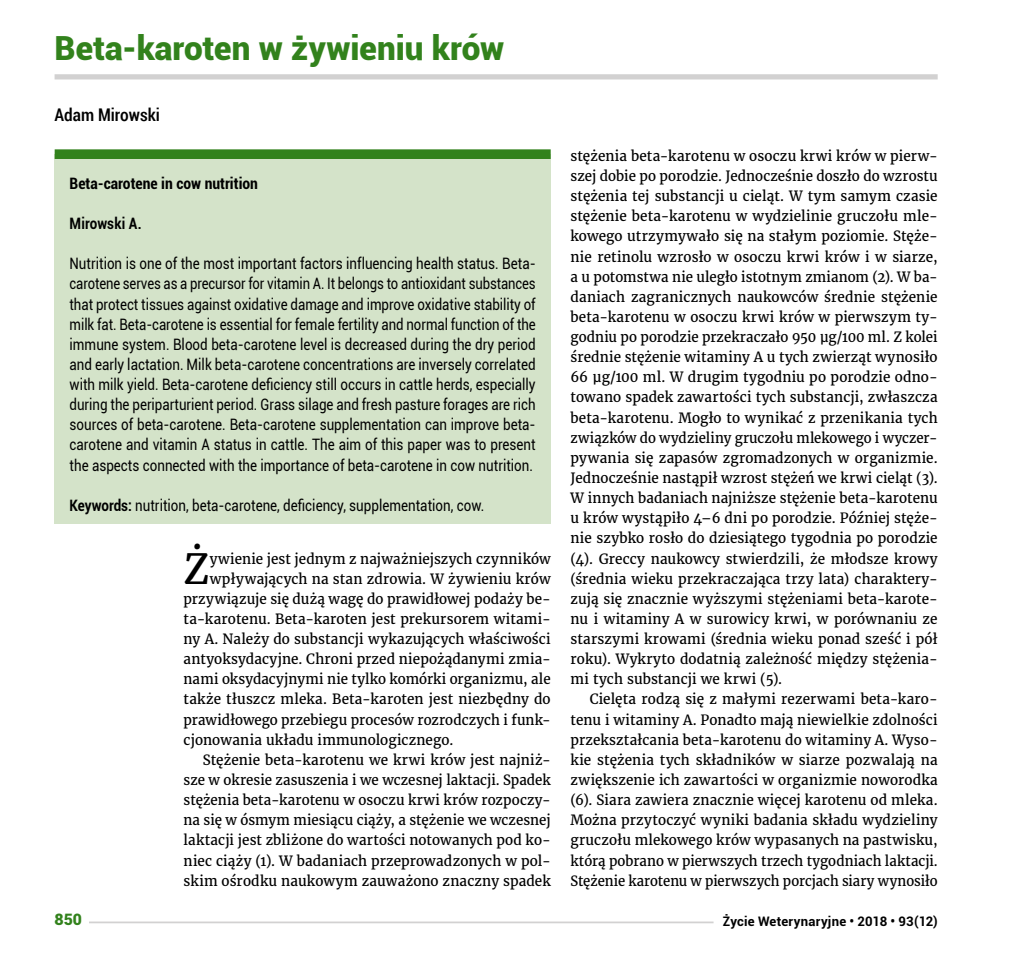
<style>
.page{position:relative;width:1027px;height:977px;background:#fff}
.page>*{position:absolute;margin:0;border:0;box-sizing:border-box;transform-origin:0 0}
.t1{font:41.12px "Merriweather";color:#000}
.t2{font:900 33.25px "Roboto";color:#32821c}
.t3{font:500 condensed 17.5px "Roboto";color:#000}
.t4{font:15.75px/20.1px "Roboto";color:#000;text-align:justify;scale:.85 1}
.t5{font:700 condensed 15.75px "Roboto";color:#000}
.t6{font:700 15.75px "Roboto";letter-spacing:.01em;color:#000;scale:.85 1}
.t7{font:900 15.75px "Roboto";color:#32821c}
.t8{font:14px/20.1px "Merriweather";letter-spacing:.005em;color:#000;text-align:justify}
.t9{font:14px "Merriweather";letter-spacing:.005em;color:#000;scale:.96 1}
.t10{font:700 13.12px "Roboto";letter-spacing:.02em;color:#000}
.s1{font-weight:700}
</style>
<div class="page">
<div style="left:55px;top:74px;width:883px;height:5px;background:#d2d1d1"></div>
<div style="left:55px;top:154px;width:496px;height:369px;background:#d4e3c9"></div>
<div style="left:55px;top:149px;width:496px;height:10px;background:#32821c"></div>
<hr style="left:55px;top:921px;width:658px;height:2px;background:#d2d1d1">
<div style="left:55px;top:913px;width:34px;height:17px;background:#fff"></div>
<h2 class="t2" style="left:55px;top:25px;width:451px">Beta-karoten w żywieniu krów</h2>
<p class="t3" style="left:55px;top:102px;width:107px">Adam Mirowski</p>
<p class="t5" style="left:70px;top:172px;width:190px">Beta-carotene in cow nutrition</p>
<p class="t6" style="left:70px;top:212px;width:86px">Mirowski A.</p>
<p class="t4" style="left:70px;top:253px;width:550px">Nutrition is one of the most important factors influencing health status. Beta&shy;carotene serves as a precursor for vitamin A. It belongs to antioxidant substances that protect tissues against oxidative damage and improve oxidative stability of milk fat. Beta-carotene is essential for female fertility and normal function of the immune system. Blood beta-carotene level is decreased during the dry period and early lactation. Milk beta-carotene concentrations are inversely correlated with milk yield. Beta-carotene deficiency still occurs in cattle herds, especially during the periparturient period. Grass silage and fresh pasture forages are rich sources of beta-carotene. Beta-carotene supplementation can improve beta&shy;carotene and vitamin A status in cattle. The aim of this paper was to present the aspects connected with the importance of beta-carotene in cow nutrition.</p>
<p class="t4" style="left:70px;top:494px;width:489px"><span class="s1">Keywords:</span> nutrition, beta-carotene, deficiency, supplementation, cow.</p>
<h1 class="t1" style="left:184px;top:543px;width:28px">Ż</h1>
<p class="t9" style="left:210px;top:550px;width:357px">ywienie jest jednym z najważniejszych czynników</p>
<p class="t8" style="left:210px;top:568px;width:342px">wpływających na stan zdrowia. W żywieniu krów</p>
<p class="t9" style="left:184px;top:590px;width:384px">przywiązuje się dużą wagę do prawidłowej podaży be-</p>
<p class="t8" style="left:184px;top:609px;width:369px">ta-karotenu. Beta-karoten jest prekursorem witami-</p>
<p class="t8" style="left:184px;top:629px;width:369px">ny A. Należy do substancji wykazujących właściwości</p>
<p class="t8" style="left:184px;top:649px;width:369px">antyoksydacyjne. Chroni przed niepożądanymi zmia-</p>
<p class="t9" style="left:184px;top:670px;width:384px">nami oksydacyjnymi nie tylko komórki organizmu, ale</p>
<p class="t8" style="left:184px;top:689px;width:369px">także tłuszcz mleka. Beta-karoten jest niezbędny do</p>
<p class="t9" style="left:184px;top:711px;width:384px">prawidłowego przebiegu procesów rozrodczych i funk-</p>
<p class="t8" style="left:184px;top:729px;width:271px">cjonowania układu immunologicznego.</p>
<p class="t8" style="left:203px;top:750px;width:349px">Stężenie beta-karotenu we krwi krów jest najniż-</p>
<p class="t9" style="left:184px;top:771px;width:384px">sze w okresie zasuszenia i we wczesnej laktacji. Spadek</p>
<p class="t9" style="left:184px;top:791px;width:384px">stężenia beta-karotenu w osoczu krwi krów rozpoczy-</p>
<p class="t9" style="left:184px;top:811px;width:384px">na się w ósmym miesiącu ciąży, a stężenie we wczesnej</p>
<p class="t8" style="left:184px;top:830px;width:369px">laktacji jest zbliżone do wartości notowanych pod ko-</p>
<p class="t8" style="left:184px;top:850px;width:369px">niec ciąży (1). W badaniach przeprowadzonych w pol-</p>
<p class="t8" style="left:184px;top:870px;width:369px">skim ośrodku naukowym zauważono znaczny spadek</p>
<p class="t8" style="left:570px;top:146px;width:369px">stężenia beta-karotenu w osoczu krwi krów w pierw&shy;szej dobie po porodzie. Jednocześnie doszło do wzrostu stężenia tej substancji u cieląt. W tym samym czasie stężenie beta-karotenu w wydzielinie gruczołu mle&shy;kowego utrzymywało się na stałym poziomie. Stęże&shy;nie retinolu wzrosło w osoczu krwi krów i w siarze, a u potomstwa nie uległo istotnym zmianom (2). W ba&shy;daniach zagranicznych naukowców średnie stężenie beta-karotenu w osoczu krwi krów w pierwszym ty&shy;godniu po porodzie przekraczało 950 µg/100 ml. Z kolei średnie stężenie witaminy A u tych zwierząt wynosiło 66 µg/100 ml. W drugim tygodniu po porodzie odno&shy;towano spadek zawartości tych substancji, zwłaszcza beta-karotenu. Mogło to wynikać z przenikania tych związków do wydzieliny gruczołu mlekowego i wyczer&shy;pywania się zapasów zgromadzonych w organizmie.<br>Jednocześnie nastąpił wzrost stężeń we krwi cieląt (3).<br>W innych badaniach najniższe stężenie beta-karotenu u krów wystąpiło 4–6 dni po porodzie. Później stęże&shy;nie szybko rosło do dziesiątego tygodnia po porodzie (4). Greccy naukowcy stwierdzili, że młodsze krowy (średnia wieku przekraczająca trzy lata) charaktery&shy;zują się znacznie wyższymi stężeniami beta-karote&shy;nu i witaminy A w surowicy krwi, w porównaniu ze starszymi krowami (średnia wieku ponad sześć i pół roku). Wykryto dodatnią zależność między stężenia&shy;mi tych substancji we krwi (5).</p>
<p class="t8" style="left:570px;top:689px;width:369px;text-indent:19px">Cielęta rodzą się z małymi rezerwami beta-karo&shy;tenu i witaminy A. Ponadto mają niewielkie zdolności przekształcania beta-karotenu do witaminy A. Wyso&shy;kie stężenia tych składników w siarze pozwalają na zwiększenie ich zawartości w organizmie noworodka (6). Siara zawiera znacznie więcej karotenu od mleka.<br>Można przytoczyć wyniki badania składu wydzieliny gruczołu mlekowego krów wypasanych na pastwisku, którą pobrano w pierwszych trzech tygodniach laktacji.<br>Stężenie karotenu w pierwszych porcjach siary wynosiło</p>
<p class="t7" style="left:55px;top:908px;width:29px">850</p>
<p class="t10" style="left:723px;top:912px;width:216px">Życie Weterynaryjne • 2018 • 93(12)</p>
</div>
